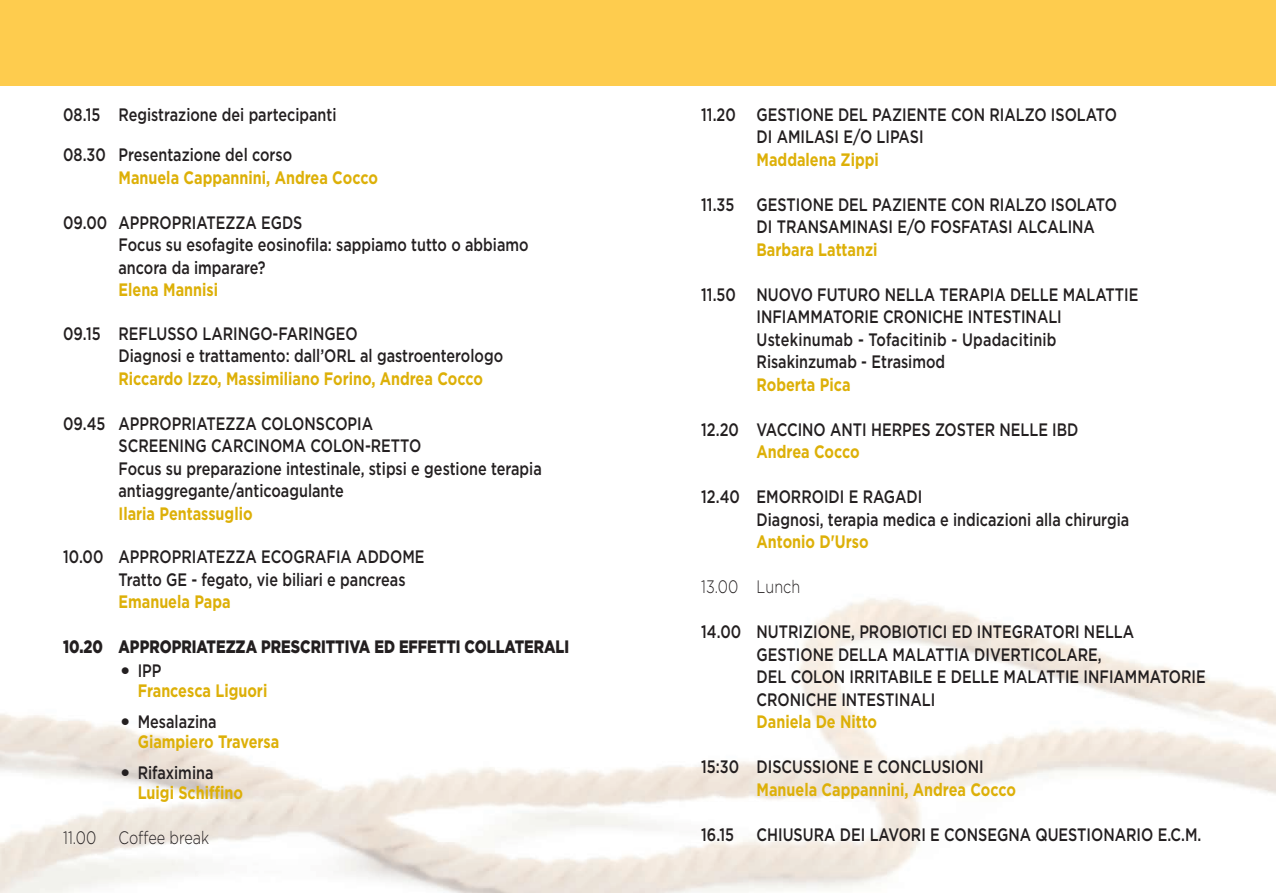
<style>
.page{position:relative;width:1276px;height:893px;background:#fff}
.page>*{position:absolute;margin:0;border:0;box-sizing:border-box;transform-origin:0 0}
.t1{font:500 18px/22.5px "Gotham";color:#231f20;scale:.8 1}
.t2{font:700 18px/19.5px "Gotham";color:#ddb008;scale:.8 1}
.t3{font:900 18px "Gotham";color:#231f20;scale:.8 1}
.t4{font:300 18px "Gotham";color:#231f20;scale:.8 1}
.s1{font-weight:900;color:#231f20}
.s2{font-weight:500;color:#231f20}
</style>
<div class="page">
<div style="left:0;top:0;width:1276px;height:85px;background:#fecc4e"></div>
<p class="t1" style="left:63px;top:105px;width:343px">08.15 Registrazione dei partecipanti</p>
<p class="t1" style="left:63px;top:145px;width:288px">08.30 Presentazione del corso</p>
<p class="t2" style="left:118px;top:169px;width:326px">manuela cappannini, andrea cocco</p>
<p class="t1" style="left:118px;top:213px;width:514px;text-indent:-55px">09.00 APPROPRIATEZZA EGDS<br>Focus su esofagite eosinofila: sappiamo tutto o abbiamo ancora da imparare?</p>
<p class="t2" style="left:118px;top:282px;width:126px">elena mannisi</p>
<p class="t1" style="left:118px;top:324px;width:482px;text-indent:-55px">09.15 REFLUSSO LARINGO-FARINGEO<br>Diagnosi e trattamento: dall’ORL al gastroenterologo</p>
<p class="t2" style="left:118px;top:370px;width:457px">riccardo izzo, massimiliano Forino, andrea cocco</p>
<p class="t1" style="left:118px;top:414px;width:530px;text-indent:-55px">09.45 APPROPRIATEZZA COLONSCOPIA<br>SCREENING CARCINOMA COLON-RETTO<br>Focus su preparazione intestinale, stipsi e gestione terapia antiaggregante/anticoagulante</p>
<p class="t2" style="left:118px;top:505px;width:169px">ilaria Pentassuglio</p>
<p class="t1" style="left:118px;top:547px;width:384px;text-indent:-55px">10.00 APPROPRIATEZZA ECOGRAFIA ADDOME<br>Tratto GE - fegato, vie biliari e pancreas</p>
<p class="t2" style="left:118px;top:594px;width:142px">emanuela Papa</p>
<p class="t3" style="left:63px;top:641px;width:634px">10.20 APPROPRIATEZZA PRESCRITTIVA ED EFFETTI COLLATERALI</p>
<p class="t2" style="left:138px;top:663px;width:164px;text-indent:-17px"><span class="s1">•</span> <span class="s2">IPP<br></span>Francesca Liguori</p>
<p class="t2" style="left:138px;top:714px;width:178px;text-indent:-17px"><span class="s1">•</span> <span class="s2">Mesalazina<br></span>Giampiero traversa</p>
<p class="t2" style="left:138px;top:765px;width:133px;text-indent:-17px"><span class="s1">•</span> <span class="s2">Rifaximina<br></span>Luigi Schiffino</p>
<p class="t4" style="left:63px;top:831px;width:184px">11.00 Coffee break</p>
<p class="t1" style="left:756px;top:105px;width:452px;text-indent:-55px">11.20 GESTIONE DEL PAZIENTE CON RIALZO ISOLATO<br>DI AMILASI E/O LIPASI</p>
<p class="t2" style="left:756px;top:151px;width:154px">maddalena zippi</p>
<p class="t1" style="left:756px;top:195px;width:452px;text-indent:-55px">11.35 GESTIONE DEL PAZIENTE CON RIALZO ISOLATO<br>DI TRANSAMINASI E/O FOSFATASI ALCALINA</p>
<p class="t2" style="left:756px;top:241px;width:153px">Barbara Lattanzi</p>
<p class="t1" style="left:756px;top:285px;width:479px;text-indent:-55px">11.50 NUOVO FUTURO NELLA TERAPIA DELLE MALATTIE INFIAMMATORIE CRONICHE INTESTINALI Ustekinumab - Tofacitinib - Upadacitinib Risakinzumab - Etrasimod</p>
<p class="t2" style="left:756px;top:376px;width:119px">roberta Pica</p>
<p class="t1" style="left:701px;top:420px;width:473px">12.20 VACCINO ANTI HERPES ZOSTER NELLE IBD</p>
<p class="t2" style="left:756px;top:444px;width:130px">andrea cocco</p>
<p class="t1" style="left:756px;top:487px;width:467px;text-indent:-55px">12.40 EMORROIDI E RAGADI<br>Diagnosi, terapia medica e indicazioni alla chirurgia</p>
<p class="t2" style="left:756px;top:534px;width:141px">antonio d'Urso</p>
<p class="t4" style="left:701px;top:581px;width:125px">13.00 Lunch</p>
<p class="t1" style="left:756px;top:622px;width:563px;text-indent:-55px">14.00 NUTRIZIONE, PROBIOTICI ED INTEGRATORI NELLA GESTIONE DELLA MALATTIA DIVERTICOLARE,<br>DEL COLON IRRITABILE E DELLE MALATTIE INFIAMMATORIE CRONICHE INTESTINALI</p>
<p class="t2" style="left:756px;top:714px;width:152px">daniela de nitto</p>
<p class="t1" style="left:701px;top:757px;width:354px">15:30 DISCUSSIONE E CONCLUSIONI</p>
<p class="t2" style="left:756px;top:781px;width:326px">manuela cappannini, andrea cocco</p>
<p class="t1" style="left:701px;top:825px;width:627px">16.15 CHIUSURA DEI LAVORI E CONSEGNA QUESTIONARIO E.C.M.</p>
</div>
